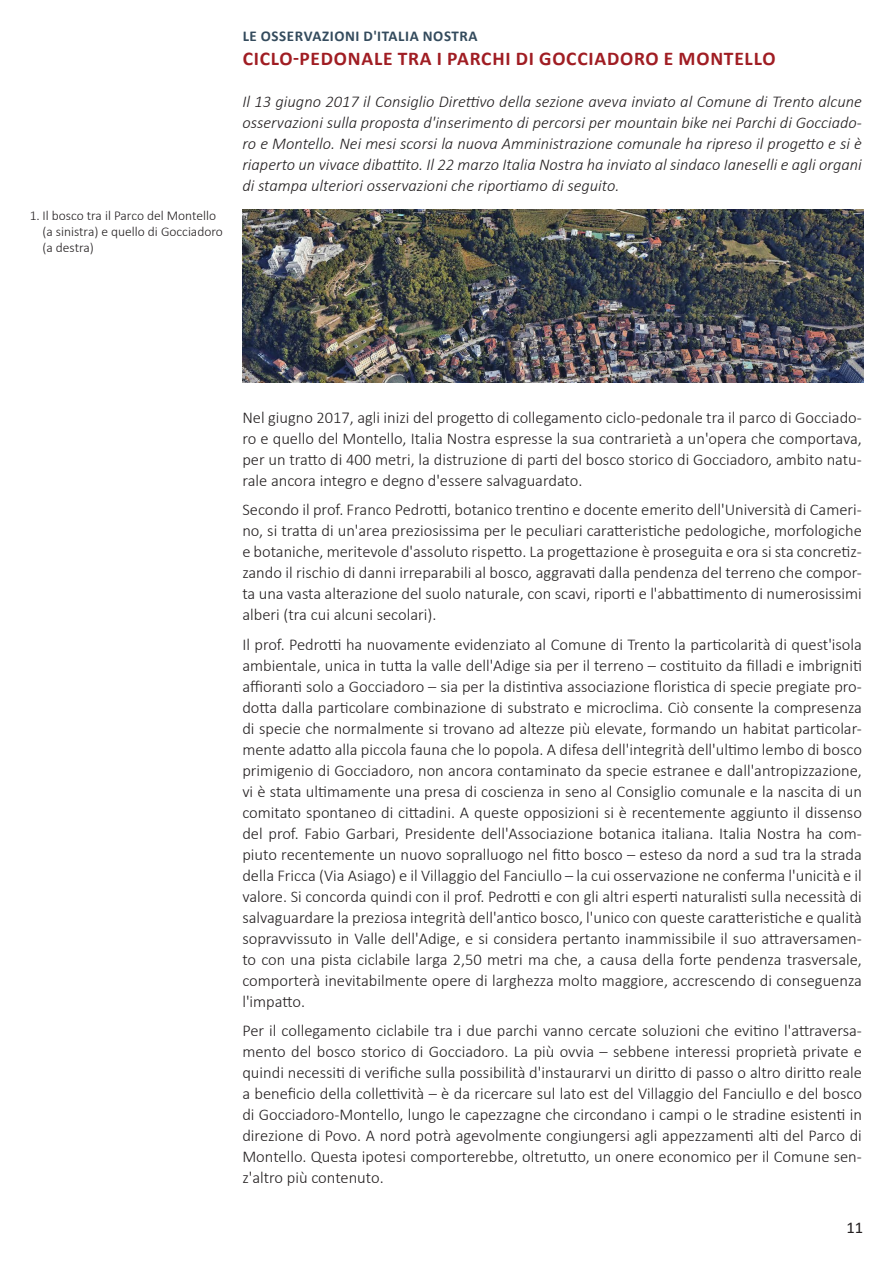
<style>
.page{position:relative;width:893px;height:1263px;background:#fff}
.page>*{position:absolute;margin:0;border:0;box-sizing:border-box;transform-origin:0 0}
.Titolo{font:700 19.5px "Calibri";letter-spacing:.04em;color:#a01d23}
.Testo{font:300 16.5px/21px "Calibri";color:#231f20;text-align:justify}
.Riassunto_o_introduz{font:italic 300 16.5px/21px "Calibri";color:#231f20;text-align:justify}
.t1{font:16.5px "Calibri";color:#231f20}
.Occhiello{font:700 15px "Calibri";letter-spacing:.04em;color:#344b5d}
.Didascalia{font:300 13.5px/16.2px "Calibri";color:#231f20}
</style>
<div class="page">
<img style="left:242px;top:210px;width:621px;height:173px">
<p class="Didascalia" style="left:43px;top:207px;width:182px;text-indent:-13px">1. Il bosco tra il Parco del Montello (a sinistra) e quello di Gocciadoro (a destra)</p>
<p class="Occhiello" style="left:243px;top:25px;width:237px">LE OSSERVAZIONI D'ITALIA NOSTRA</p>
<p class="Titolo" style="left:243px;top:45px;width:534px">CICLO-PEDONALE TRA I PARCHI DI GOCCIADORO E MONTELLO</p>
<p class="Riassunto_o_introduz" style="left:242px;top:91px;width:621px">Il 13 giugno 2017 il Consiglio Direttivo della sezione aveva inviato al Comune di Trento alcune osservazioni sulla proposta d'inserimento di percorsi per mountain bike nei Parchi di Gocciado&shy;ro e Montello. Nei mesi scorsi la nuova Amministrazione comunale ha ripreso il progetto e si è riaperto un vivace dibattito. Il 22 marzo Italia Nostra ha inviato al sindaco Ianeselli e agli organi di stampa ulteriori osservazioni che riportiamo di seguito.</p>
<p class="Testo" style="left:242px;top:406px;width:621px">Nel giugno 2017, agli inizi del progetto di collegamento ciclo-pedonale tra il parco di Gocciado&shy;ro e quello del Montello, Italia Nostra espresse la sua contrarietà a un'opera che comportava, per un tratto di 400 metri, la distruzione di parti del bosco storico di Gocciadoro, ambito natu&shy;rale ancora integro e degno d'essere salvaguardato.</p>
<p class="Testo" style="left:242px;top:499px;width:621px">Secondo il prof. Franco Pedrotti, botanico trentino e docente emerito dell'Università di Cameri&shy;no, si tratta di un'area preziosissima per le peculiari caratteristiche pedologiche, morfologiche e botaniche, meritevole d'assoluto rispetto. La progettazione è proseguita e ora si sta concretiz&shy;zando il rischio di danni irreparabili al bosco, aggravati dalla pendenza del terreno che compor&shy;ta una vasta alterazione del suolo naturale, con scavi, riporti e l'abbattimento di numerosissimi alberi (tra cui alcuni secolari).</p>
<p class="Testo" style="left:242px;top:633px;width:621px">Il prof. Pedrotti ha nuovamente evidenziato al Comune di Trento la particolarità di quest'isola ambientale, unica in tutta la valle dell'Adige sia per il terreno – costituito da filladi e imbrigniti affioranti solo a Gocciadoro – sia per la distintiva associazione floristica di specie pregiate pro&shy;dotta dalla particolare combinazione di substrato e microclima. Ciò consente la compresenza di specie che normalmente si trovano ad altezze più elevate, formando un habitat particolar&shy;mente adatto alla piccola fauna che lo popola. A difesa dell'integrità dell'ultimo lembo di bosco primigenio di Gocciadoro, non ancora contaminato da specie estranee e dall'antropizzazione, vi è stata ultimamente una presa di coscienza in seno al Consiglio comunale e la nascita di un comitato spontaneo di cittadini. A queste opposizioni si è recentemente aggiunto il dissenso del prof. Fabio Garbari, Presidente dell'Associazione botanica italiana. Italia Nostra ha com&shy;piuto recentemente un nuovo sopralluogo nel fitto bosco – esteso da nord a sud tra la strada della Fricca (Via Asiago) e il Villaggio del Fanciullo – la cui osservazione ne conferma l'unicità e il valore. Si concorda quindi con il prof. Pedrotti e con gli altri esperti naturalisti sulla necessità di salvaguardare la preziosa integrità dell'antico bosco, l'unico con queste caratteristiche e qualità sopravvissuto in Valle dell'Adige, e si considera pertanto inammissibile il suo attraversamen&shy;to con una pista ciclabile larga 2,50 metri ma che, a causa della forte pendenza trasversale, comporterà inevitabilmente opere di larghezza molto maggiore, accrescendo di conseguenza l'impatto.</p>
<p class="Testo" style="left:242px;top:1020px;width:621px">Per il collegamento ciclabile tra i due parchi vanno cercate soluzioni che evitino l'attraversa&shy;mento del bosco storico di Gocciadoro. La più ovvia – sebbene interessi proprietà private e quindi necessiti di verifiche sulla possibilità d'instaurarvi un diritto di passo o altro diritto reale a beneficio della collettività – è da ricercare sul lato est del Villaggio del Fanciullo e del bosco di Gocciadoro-Montello, lungo le capezzagne che circondano i campi o le stradine esistenti in direzione di Povo. A nord potrà agevolmente congiungersi agli appezzamenti alti del Parco di Montello. Questa ipotesi comporterebbe, oltretutto, un onere economico per il Comune sen&shy;z'altro più contenuto.</p>
<p class="t1" style="left:846px;top:1216px;width:18px">11</p>
</div>
